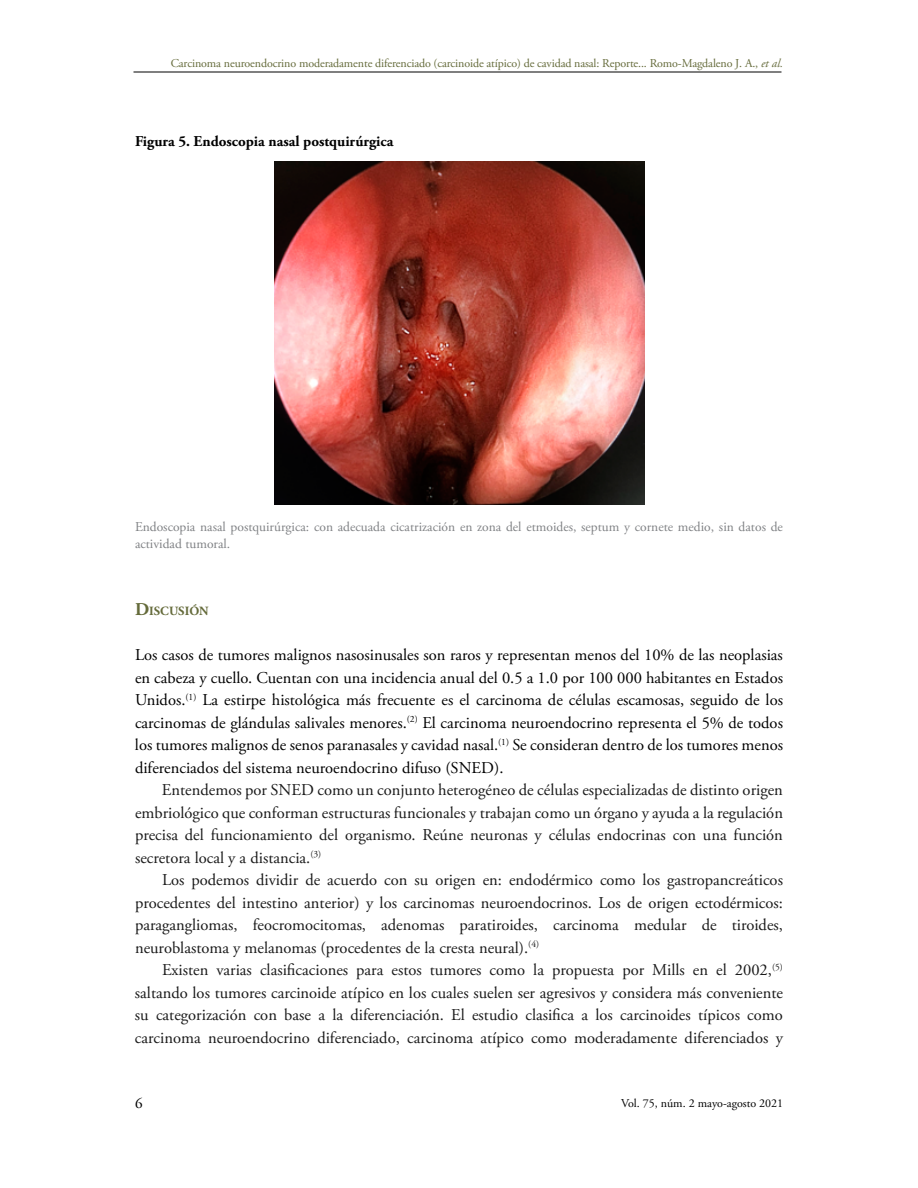
<style>
.page{position:relative;width:918px;height:1188px;background:#fff}
.page>*{position:absolute;margin:0;border:0;box-sizing:border-box;transform-origin:0 0}
.t1{font:16.5px/22.5px "Adobe Garamond Pro";color:#1a1a1a;text-align:justify}
.t2{font:16.5px/22.5px "Adobe Garamond Pro";color:#000;text-align:justify}
.t3{font:700 15px "Adobe Garamond Pro";color:#000}
.t4{font:15px "Adobe Garamond Pro";color:#000}
.t5{font:13.5px/16.5px "Adobe Garamond Pro";color:#808285}
.t6{font:700 12.6px "Adobe Garamond Pro";color:#656b3b}
.t7{font:12px "Adobe Garamond Pro";letter-spacing:-.01em;color:#656b3b}
.t8{font:12px "Adobe Garamond Pro";color:#000}
.s1{font-style:italic}
.s2{font-size:18px}
</style>
<div class="page">
<hr style="left:134px;top:72px;width:648px;height:1px;background:#000">
<img style="left:274px;top:162px;width:370px;height:342px">
<p class="t7" style="left:171px;top:56px;width:614px">Carcinoma neuroendocrino moderadamente diferenciado (carcinoide atípico) de cavidad nasal: Reporte... Romo-Magdaleno J. A., <span class="s1">et al.</span></p>
<p class="t3" style="left:135px;top:132px;width:260px">Figura 5. Endoscopia nasal postquirúrgica</p>
<p class="t5" style="left:135px;top:519px;width:650px">Endoscopia nasal postquirúrgica: con adecuada cicatrización en zona del etmoides, septum y cornete medio, sin datos de actividad tumoral.</p>
<p class="t6" style="left:135px;top:604px;width:75px"><span class="s2">D</span>ISCUSIÓN</p>
<p class="t2" style="left:135px;top:644px;width:650px">Los casos de tumores malignos nasosinusales son raros y representan menos del 10% de las neoplasias en cabeza y cuello. Cuentan con una incidencia anual del 0.5 a 1.0 por 100 000 habitantes en Estados Unidos.<sup>(1)</sup> La estirpe histológica más frecuente es el carcinoma de células escamosas, seguido de los carcinomas de glándulas salivales menores.<sup>(2)</sup> El carcinoma neuroendocrino representa el 5% de todos los tumores malignos de senos paranasales y cavidad nasal.<sup>(1)</sup> Se consideran dentro de los tumores menos diferenciados del sistema neuroendocrino difuso (SNED).</p>
<p class="t1" style="left:135px;top:779px;width:650px;text-indent:27px">Entendemos por SNED como un conjunto heterogéneo de células especializadas de distinto origen embriológico que conforman estructuras funcionales y trabajan como un órgano y ayuda a la regulación precisa del funcionamiento del organismo. Reúne neuronas y células endocrinas con una función secretora local y a distancia.<sup>(3)</sup></p>
<p class="t1" style="left:135px;top:869px;width:650px;text-indent:27px">Los podemos dividir de acuerdo con su origen en: endodérmico como los gastropancreáticos procedentes del intestino anterior) y los carcinomas neuroendocrinos. Los de origen ectodérmicos: paragangliomas, feocromocitomas, adenomas paratiroides, carcinoma medular de tiroides, neuroblastoma y melanomas (procedentes de la cresta neural).<sup>(4)</sup></p>
<p class="t1" style="left:135px;top:959px;width:650px;text-indent:27px">Existen varias clasificaciones para estos tumores como la propuesta por Mills en el 2002,<sup>(5) </sup>saltando los tumores carcinoide atípico en los cuales suelen ser agresivos y considera más conveniente su categorización con base a la diferenciación. El estudio clasifica a los carcinoides típicos como carcinoma neuroendocrino diferenciado, carcinoma atípico como moderadamente diferenciados y</p>
<p class="t4" style="left:135px;top:1094px;width:9px">6</p>
<p class="t8" style="left:621px;top:1096px;width:164px">Vol. 75, núm. 2 mayo-agosto 2021</p>
</div>
